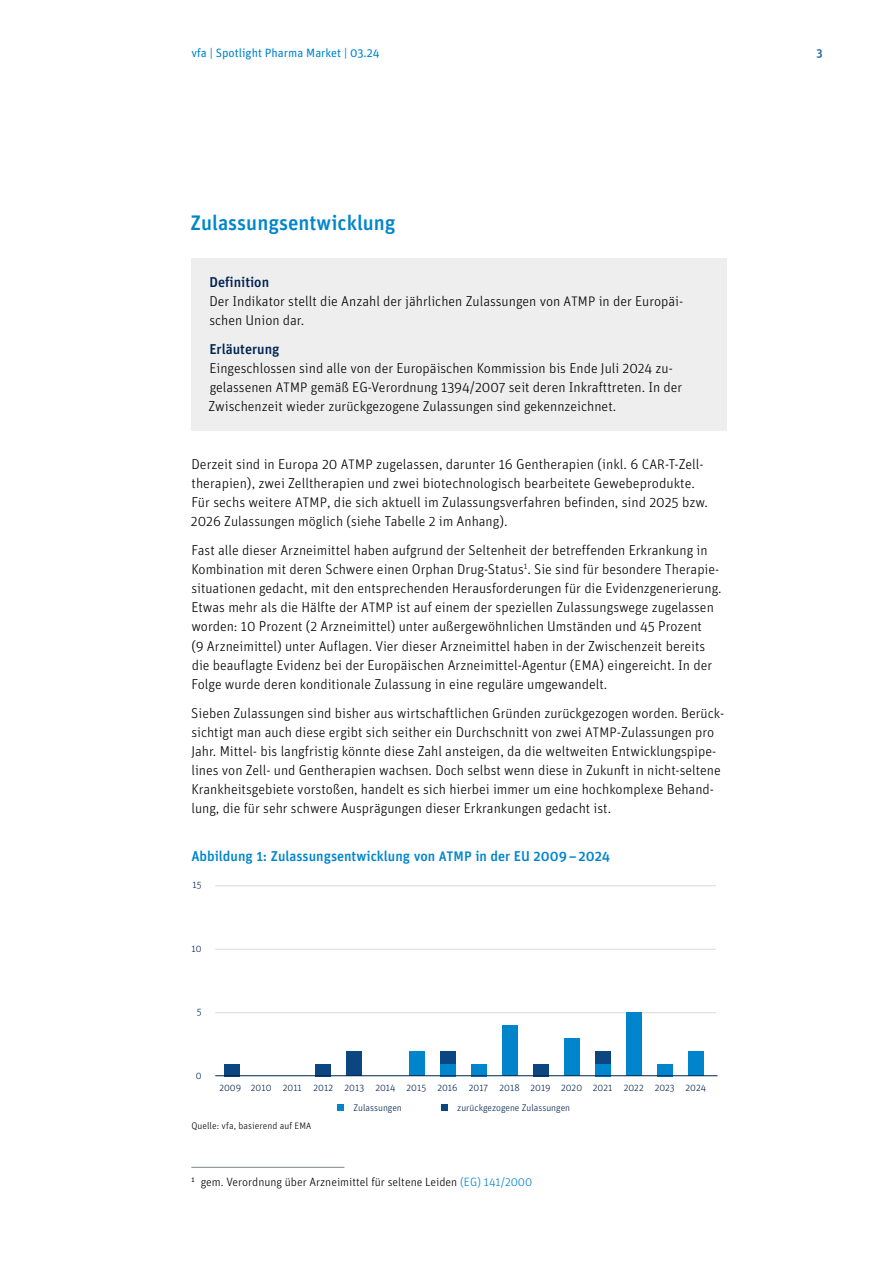
<style>
.page{position:relative;width:893px;height:1263px;background:#fff}
.page>*{position:absolute;margin:0;border:0;box-sizing:border-box;transform-origin:0 0}
.t1{font:500 21px "Unit Pro";color:#0085cd}
.t2{font:300 14.25px/19.2px "Unit Pro";color:#000}
.t3{font:500 14.25px "Unit Pro";color:#0085cd}
.t4{font:500 14.25px "Unit Pro";color:#002350}
.t5{font:300 12px "Unit Pro";color:#000}
.t6{font:12px "Unit Pro";color:#0085cd}
.t7{font:500 12px "Unit Pro";color:#1d63a6}
.t8{font:300 9.75px "Unit Pro";color:#002350}
.t9{font:300 9.75px "Unit Pro";letter-spacing:.005em;color:#000}
.s1{font-weight:500;color:#002350}
.s2{font-size:13.8px}
.s3{font-size:9.3px}
.s4{color:#0085cd}
</style>
<div class="page">
<div style="left:191px;top:258px;width:536px;height:173px;background:#eee"></div>
<div style="left:337px;top:1104px;width:7px;height:7px;background:#0085cd"></div>
<div style="left:441px;top:1104px;width:7px;height:7px;background:#0b4680"></div>
<hr style="left:215px;top:1012px;width:501px;height:1px;background:#ced1d2">
<hr style="left:215px;top:949px;width:501px;height:1px;background:#ced1d2">
<hr style="left:215px;top:885px;width:501px;height:1px;background:#ced1d2">
<div style="left:688px;top:1051px;width:16px;height:25px;background:#0085cd"></div>
<div style="left:657px;top:1064px;width:16px;height:12px;background:#0085cd"></div>
<div style="left:626px;top:1013px;width:15px;height:63px;background:#0085cd"></div>
<div style="left:564px;top:1038px;width:15px;height:38px;background:#0085cd"></div>
<div style="left:502px;top:1025px;width:16px;height:51px;background:#0085cd"></div>
<div style="left:471px;top:1064px;width:15px;height:12px;background:#0085cd"></div>
<div style="left:409px;top:1051px;width:15px;height:25px;background:#0085cd"></div>
<div style="left:595px;top:1064px;width:16px;height:12px;background:#0085cd"></div>
<div style="left:595px;top:1051px;width:16px;height:13px;background:#0b4680"></div>
<div style="left:533px;top:1064px;width:16px;height:12px;background:#0b4680"></div>
<div style="left:440px;top:1064px;width:16px;height:12px;background:#0085cd"></div>
<div style="left:440px;top:1051px;width:16px;height:13px;background:#0b4680"></div>
<div style="left:346px;top:1051px;width:16px;height:25px;background:#0b4680"></div>
<div style="left:316px;top:1064px;width:15px;height:12px;background:#0b4680"></div>
<div style="left:224px;top:1064px;width:15px;height:12px;background:#0b4680"></div>
<hr style="left:191px;top:1167px;width:153px;height:1px;background:#818586">
<hr style="left:215px;top:1075px;width:503px;height:1px;background:#002350">
<p class="t6" style="left:191px;top:46px;width:190px">vfa | Spotlight Pharma Market | 03.24</p>
<h1 class="t1" style="left:190px;top:209px;width:207px">Zulassungsentwicklung</h1>
<p class="t2" style="left:209px;top:272px;width:475px"><span class="s1">Definition<br></span>Der Indikator stellt die Anzahl der jährlichen Zulassungen von <span class="s2">ATMP</span> in der Europäi&shy;schen Union dar.</p>
<p class="t4" style="left:209px;top:340px;width:72px">Erläuterung</p>
<p class="t2" style="left:209px;top:358px;width:475px">Eingeschlossen sind alle von der Europäischen Kommission bis Ende Juli 2024 zu&shy;gelassenen <span class="s2">ATMP</span> gemäß EG-Verordnung 1394/2007 seit deren Inkrafttreten. In der<br>Zwischenzeit wieder zurückgezogene Zulassungen sind gekennzeichnet.</p>
<p class="t2" style="left:191px;top:454px;width:519px">Derzeit sind in Europa 20 <span class="s2">ATMP</span> zugelassen, darunter 16 Gentherapien (inkl. 6 <span class="s2">CAR</span>-T-Zell&shy;therapien), zwei Zelltherapien und zwei biotechnologisch bearbeitete Gewebeprodukte.<br>Für sechs weitere <span class="s2">ATMP</span>, die sich aktuell im Zulassungsverfahren befinden, sind 2025 bzw.<br>2026 Zulassungen möglich (siehe Tabelle 2 im Anhang).</p>
<p class="t2" style="left:191px;top:540px;width:532px">Fast alle dieser Arzneimittel haben aufgrund der Seltenheit der betreffenden Erkrankung in Kombination mit deren Schwere einen Orphan Drug-Status<sup>1</sup>. Sie sind für besondere Therapie&shy;situationen gedacht, mit den entsprechenden Herausforderungen für die Evidenzgenerierung.<br>Etwas mehr als die Hälfte der <span class="s2">ATMP</span> ist auf einem der speziellen Zulassungswege zugelassen worden: 10 Prozent (2 Arzneimittel) unter außergewöhnlichen Umständen und 45 Prozent<br>(9 Arzneimittel) unter Auflagen. Vier dieser Arzneimittel haben in der Zwischenzeit bereits die beauflagte Evidenz bei der Europäischen Arzneimittel-Agentur (<span class="s2">EMA</span>) eingereicht. In der Folge wurde deren konditionale Zulassung in eine reguläre umgewandelt.</p>
<p class="t2" style="left:191px;top:703px;width:534px">Sieben Zulassungen sind bisher aus wirtschaftlichen Gründen zurückgezogen worden. Berück&shy;sichtigt man auch diese ergibt sich seither ein Durchschnitt von zwei <span class="s2">ATMP</span>-Zulassungen pro Jahr. Mittel- bis langfristig könnte diese Zahl ansteigen, da die weltweiten Entwicklungspipe&shy;lines von Zell- und Gentherapien wachsen. Doch selbst wenn diese in Zukunft in nicht-seltene Krankheitsgebiete vorstoßen, handelt es sich hierbei immer um eine hochkomplexe Behand&shy;lung, die für sehr schwere Ausprägungen dieser Erkrankungen gedacht ist.</p>
<p class="t3" style="left:191px;top:847px;width:420px">Abbildung 1: Zulassungsentwicklung von <span class="s2">ATMP</span> in der EU 2009–2024</p>
<p class="t8" style="left:192px;top:879px;width:11px">15</p>
<p class="t8" style="left:191px;top:942px;width:12px">10</p>
<p class="t8" style="left:197px;top:1006px;width:6px">5</p>
<p class="t8" style="left:196px;top:1069px;width:7px">0</p>
<p class="t8" style="left:219px;top:1081px;width:488px">2009 2010 2011 2012 2013 2014 2015 2016 2017 2018 2019 2020 2021 2022 2023 2024</p>
<p class="t8" style="left:353px;top:1102px;width:50px">Zulassungen</p>
<p class="t8" style="left:457px;top:1102px;width:114px">zurückgezogene Zulassungen</p>
<p class="t9" style="left:191px;top:1120px;width:121px">Quelle: vfa, basierend auf <span class="s3">EMA</span></p>
<p class="t5" style="left:191px;top:1175px;width:342px"><sup>1</sup> gem. Verordnung über Arzneimittel für seltene Leiden <span class="s4">(EG) 141/2000</span></p>
<p class="t7" style="left:817px;top:46px;width:8px">3</p>
</div>
